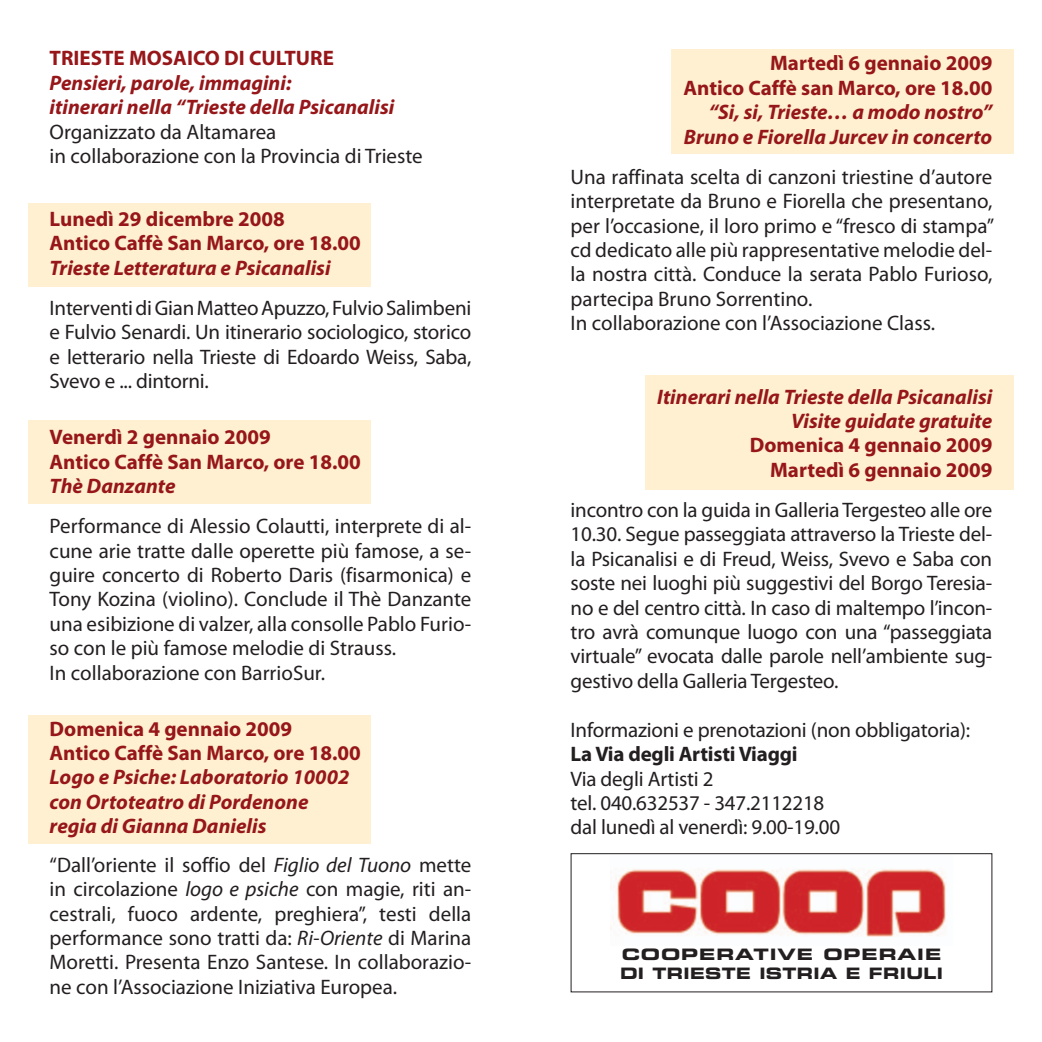
<style>
.page{position:relative;width:1042px;height:1042px;background:#fff}
.page>*{position:absolute;margin:0;border:0;box-sizing:border-box;transform-origin:0 0}
.t1{font:21px/24.5px "Myriad Pro";color:#231f20}
.t2{font:italic 700 21px/24.5px "Myriad Pro";color:#961619}
.t3{font:700 21px/24.5px "Myriad Pro";color:#961619}
.t4{font:700 21px "Myriad Pro";letter-spacing:-.01em;color:#231f20}
.t5{font:15.75px/18.9px "Eurostile Bold Extended Two";letter-spacing:.02em;color:#231f20;scale:1.1 1}
.s1{font-style:italic}
</style>
<div class="page">
<div style="left:645px;top:375px;width:369px;height:114px;background:#fef0d0"></div>
<div style="left:671px;top:50px;width:343px;height:104px;background:#fef0d0"></div>
<div style="left:28px;top:420px;width:342px;height:84px;background:#fef0d0"></div>
<div style="left:28px;top:715px;width:342px;height:128px;background:#fef0d0"></div>
<div style="left:28px;top:203px;width:342px;height:84px;background:#fef0d0"></div>
<img style="left:610px;top:869px;width:336px;height:68px">
<div style="left:570px;top:853px;width:422px;height:139px;border:1px solid #231f20"></div>
<p class="t3" style="left:50px;top:46px;width:286px">TRIESTE MOSAICO DI CULTURE</p>
<p class="t2" style="left:50px;top:71px;width:346px">Pensieri, parole, immagini:<br>itinerari nella “Trieste della Psicanalisi</p>
<p class="t1" style="left:50px;top:120px;width:375px">Organizzato da Altamarea<br>in collaborazione con la Provincia di Trieste</p>
<p class="t3" style="left:50px;top:207px;width:313px">Lunedì 29 dicembre 2008<br>Antico Caffè San Marco, ore 18.00</p>
<p class="t2" style="left:50px;top:256px;width:282px">Trieste Letteratura e Psicanalisi</p>
<p class="t1" style="left:50px;top:296px;width:423px;text-align:justify">Interventi di Gian Matteo Apuzzo, Fulvio Salimbeni e Fulvio Senardi. Un itinerario sociologico, storico e letterario nella Trieste di Edoardo Weiss, Saba, Svevo e ... dintorni.</p>
<p class="t3" style="left:50px;top:425px;width:313px">Venerdì 2 gennaio 2009<br>Antico Caffè San Marco, ore 18.00</p>
<p class="t2" style="left:50px;top:474px;width:128px">Thè Danzante</p>
<p class="t1" style="left:50px;top:514px;width:423px">Performance di Alessio Colautti, interprete di al&shy;cune arie tratte dalle operette più famose, a se&shy;guire concerto di Roberto Daris (fisarmonica) e Tony Kozina (violino). Conclude il Thè Danzante una esibizione di valzer, alla consolle Pablo Furio&shy;so con le più famose melodie di Strauss.<br>In collaborazione con BarrioSur.</p>
<p class="t3" style="left:50px;top:716px;width:313px">Domenica 4 gennaio 2009<br>Antico Caffè San Marco, ore 18.00</p>
<p class="t2" style="left:50px;top:765px;width:301px">Logo e Psiche: Laboratorio 10002 con Ortoteatro di Pordenone regia di Gianna Danielis</p>
<p class="t1" style="left:50px;top:853px;width:423px;text-align:justify">“Dall’oriente il soffio del <span class="s1">Figlio del Tuono</span> mette in circolazione <span class="s1">logo e psiche</span> con magie, riti an&shy;cestrali, fuoco ardente, preghiera”, testi della performance sono tratti da: <span class="s1">Ri-Oriente</span> di Marina Moretti. Presenta Enzo Santese. In collaborazio&shy;ne con l’Associazione Iniziativa Europea.</p>
<p class="t3" style="left:683px;top:51px;width:310px;text-align:right">Martedì 6 gennaio 2009<br>Antico Caffè san Marco, ore 18.00</p>
<p class="t2" style="left:684px;top:100px;width:310px;text-align:right">“Si, si, Trieste… a modo nostro”<br>Bruno e Fiorella Jurcev in concerto</p>
<p class="t1" style="left:570px;top:165px;width:425px">Una raffinata scelta di canzoni triestine d’autore interpretate da Bruno e Fiorella che presentano, per l’occasione, il loro primo e “fresco di stampa” cd dedicato alle più rappresentative melodie del&shy;la nostra città. Conduce la serata Pablo Furioso, partecipa Bruno Sorrentino.<br>In collaborazione con l’Associazione Class.</p>
<p class="t2" style="left:657px;top:384px;width:337px;text-align:right">Itinerari nella Trieste della Psicanalisi<br>Visite guidate gratuite</p>
<p class="t3" style="left:750px;top:433px;width:244px;text-align:right">Domenica 4 gennaio 2009<br>Martedì 6 gennaio 2009</p>
<p class="t1" style="left:570px;top:498px;width:423px;text-align:justify">incontro con la guida in Galleria Tergesteo alle ore 10.30. Segue passeggiata attraverso la Trieste del&shy;la Psicanalisi e di Freud, Weiss, Svevo e Saba con soste nei luoghi più suggestivi del Borgo Teresia&shy;no e del centro città. In caso di maltempo l’incon&shy;tro avrà comunque luogo con una “passeggiata virtuale” evocata dalle parole nell’ambiente sug&shy;gestivo della Galleria Tergesteo.</p>
<p class="t1" style="left:570px;top:718px;width:401px">Informazioni e prenotazioni (non obbligatoria):</p>
<p class="t4" style="left:570px;top:742px;width:228px">La Via degli Artisti Viaggi</p>
<p class="t1" style="left:570px;top:766px;width:271px">Via degli Artisti 2<br>tel. 040.632537 - 347.2112218 dal lunedì al venerdì: 9.00-19.00</p>
<p class="t5" style="left:620px;top:944px;width:295px">COOPERATIVE OPERAIE<br>DI TRIESTE ISTRIA E FRIULI</p>
</div>
